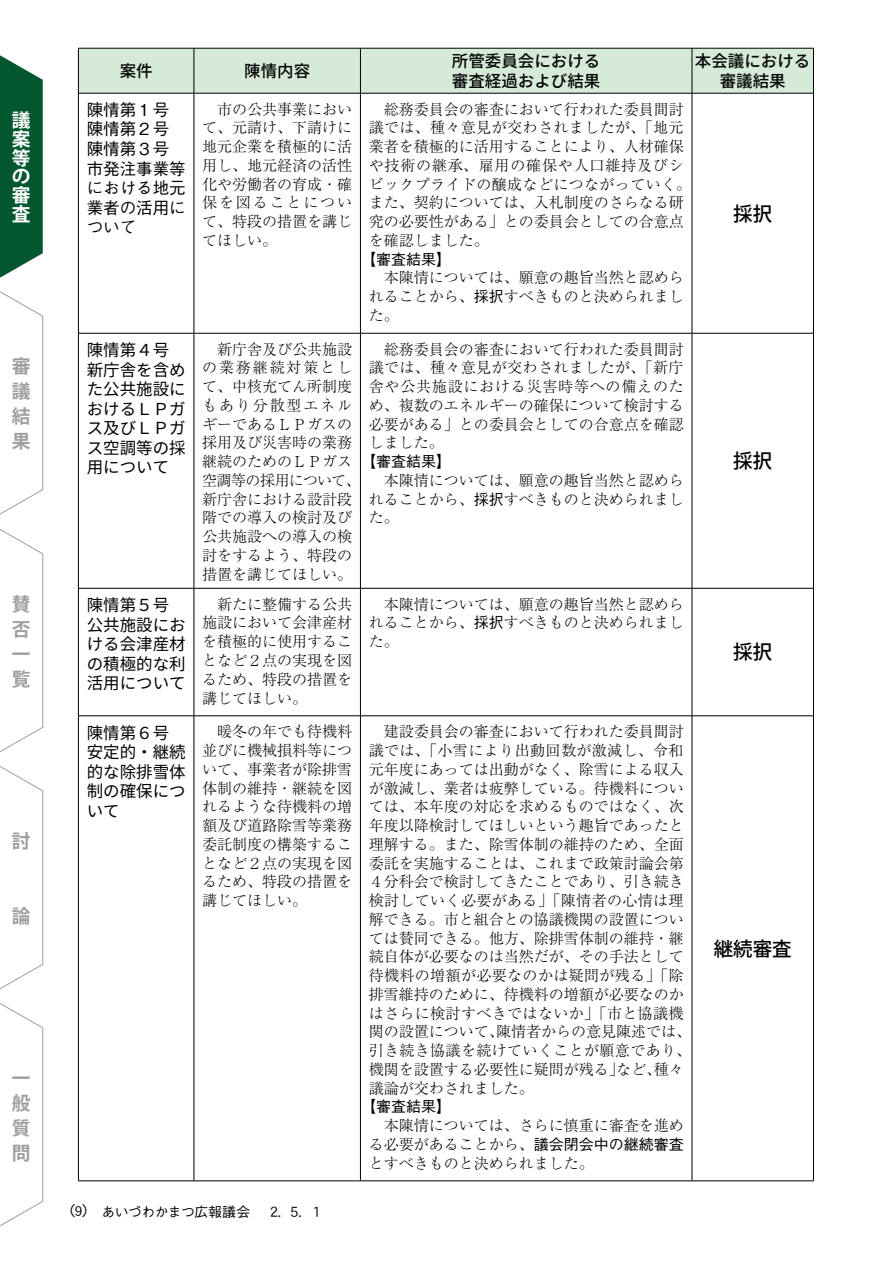
<style>
.page{position:relative;width:893px;height:1263px;background:#fff}
.page>*{position:absolute;margin:0;border:0;box-sizing:border-box;transform-origin:0 0}
.t1{font:500 19.5px "Koz Go Pro";color:#000}
.t2{font:700 18.75px/25px "Koz Go Pro";color:#9f9fa0;text-align:justify}
.t3{font:700 18.75px/18.8px "Koz Go Pro";color:#fff;text-align:justify}
.t4{font:16.5px/19.5px "Source Han Sans";color:#000}
.t5{font:500 16.5px/19.5px "Gothic BBB Pro";color:#000}
.t6{font:500 16.5px/19.5px "Source Han Sans";color:#000;text-align:center}
.t7{font:15.75px "DFHS Gothic Std W3";color:#000}
.t8{font:300 15px/18.8px "Ryumin Pro";color:#000;text-align:justify}
.t9{font:300 15px "Ryumin Pro";letter-spacing:.025em;color:#000}
.t10{font:300 15px "Ryumin Pro";letter-spacing:.03em;color:#000}
.t11{font:500 15px "Gothic BBB Pro";color:#000}
.t12{font:500 13.8px "Gothic BBB Pro";letter-spacing:-.035em;color:#000}
.s1{font-family:"Gothic BBB Pro";font-weight:500}
.s2{font-family:"DFHS Gothic Std W3";font-weight:400;font-size:15px}
</style>
<div class="page">
<div style="left:79px;top:49px;width:734px;height:44px;background:#d5ead7"></div>
<hr style="left:78px;top:93px;width:1px;height:240px;background:#000">
<hr style="left:194px;top:93px;width:1px;height:240px;background:#000">
<hr style="left:360px;top:93px;width:1px;height:240px;background:#000">
<hr style="left:692px;top:93px;width:1px;height:240px;background:#000">
<hr style="left:813px;top:93px;width:1px;height:240px;background:#000">
<hr style="left:78px;top:333px;width:116px;height:1px;background:#000">
<hr style="left:78px;top:333px;width:1px;height:255px;background:#000">
<hr style="left:194px;top:333px;width:1px;height:255px;background:#000">
<hr style="left:360px;top:333px;width:1px;height:255px;background:#000">
<hr style="left:692px;top:333px;width:1px;height:255px;background:#000">
<hr style="left:813px;top:333px;width:1px;height:255px;background:#000">
<hr style="left:78px;top:588px;width:116px;height:1px;background:#000">
<hr style="left:78px;top:588px;width:1px;height:128px;background:#000">
<hr style="left:194px;top:588px;width:1px;height:128px;background:#000">
<hr style="left:360px;top:588px;width:1px;height:128px;background:#000">
<hr style="left:692px;top:588px;width:1px;height:128px;background:#000">
<hr style="left:813px;top:588px;width:1px;height:128px;background:#000">
<hr style="left:78px;top:715px;width:116px;height:1px;background:#000">
<hr style="left:78px;top:716px;width:1px;height:465px;background:#000">
<hr style="left:194px;top:716px;width:1px;height:465px;background:#000">
<hr style="left:360px;top:716px;width:1px;height:465px;background:#000">
<hr style="left:692px;top:716px;width:1px;height:465px;background:#000">
<hr style="left:813px;top:716px;width:1px;height:465px;background:#000">
<hr style="left:78px;top:1180px;width:116px;height:1px;background:#000">
<hr style="left:194px;top:1180px;width:166px;height:1px;background:#000">
<hr style="left:360px;top:1180px;width:332px;height:1px;background:#000">
<hr style="left:692px;top:1180px;width:122px;height:1px;background:#000">
<hr style="left:78px;top:48px;width:116px;height:1px;background:#000">
<hr style="left:78px;top:48px;width:1px;height:45px;background:#000">
<hr style="left:194px;top:48px;width:166px;height:1px;background:#000">
<hr style="left:194px;top:48px;width:1px;height:45px;background:#000">
<hr style="left:360px;top:48px;width:332px;height:1px;background:#000">
<hr style="left:360px;top:48px;width:1px;height:45px;background:#000">
<hr style="left:692px;top:48px;width:122px;height:1px;background:#000">
<hr style="left:692px;top:48px;width:1px;height:45px;background:#000">
<hr style="left:813px;top:48px;width:1px;height:45px;background:#000">
<hr style="left:78px;top:93px;width:116px;height:1px;background:#000">
<hr style="left:194px;top:93px;width:166px;height:1px;background:#000">
<hr style="left:360px;top:93px;width:332px;height:1px;background:#000">
<hr style="left:692px;top:93px;width:122px;height:1px;background:#000">
<hr style="left:194px;top:333px;width:166px;height:1px;background:#000">
<hr style="left:360px;top:333px;width:332px;height:1px;background:#000">
<hr style="left:692px;top:333px;width:122px;height:1px;background:#000">
<hr style="left:194px;top:588px;width:166px;height:1px;background:#000">
<hr style="left:360px;top:588px;width:332px;height:1px;background:#000">
<hr style="left:692px;top:588px;width:122px;height:1px;background:#000">
<hr style="left:194px;top:715px;width:166px;height:1px;background:#000">
<hr style="left:360px;top:715px;width:332px;height:1px;background:#000">
<hr style="left:692px;top:715px;width:122px;height:1px;background:#000">
<svg style="left:0;top:55px;width:44px;height:1172px"></svg>
<p class="t3" style="left:12px;top:112px;width:20px">議案等の審査</p>
<p class="t2" style="left:12px;top:355px;width:20px">審議結果</p>
<p class="t2" style="left:12px;top:592px;width:20px">賛否一覧</p>
<p class="t2" style="left:12px;top:829px;width:20px">討</p>
<p class="t2" style="left:12px;top:904px;width:20px">論</p>
<p class="t2" style="left:12px;top:1066px;width:20px">一般質問</p>
<p class="t6" style="left:120px;top:62px;width:34px">案件</p>
<p class="t6" style="left:244px;top:62px;width:67px">陳情内容</p>
<p class="t6" style="left:452px;top:52px;width:150px">所管委員会における</p>
<p class="t6" style="left:452px;top:71px;width:150px">審査経過および結果</p>
<p class="t5" style="left:87px;top:98px;width:100px">陳情第１号陳情第２号陳情第３号市発注事業等における地元業者の活用について</p>
<p class="t8" style="left:202px;top:98px;width:151px">　市の公共事業において、元請け、下請けに地元企業を積極的に活用し、地元経済の活性化や労働者の育成・確保を図ることについて、特段の措置を講じてほしい。</p>
<p class="t8" style="left:369px;top:98px;width:324px;text-align:left">　総務委員会の審査において行われた委員間討議では、種々意見が交わされましたが、「地元業者を積極的に活用することにより、人材確保や技術の継承、雇用の確保や人口維持及びシビックプライドの醸成などにつながっていく。また、契約については、入札制度のさらなる研究の必要性がある」との委員会としての合意点を確認しました。</p>
<p class="t11" style="left:361px;top:247px;width:91px">【審査結果【</p>
<p class="t8" style="left:369px;top:267px;width:316px">　本陳情については、願意の趣旨当然と認められることから、<span class="s1">採択</span>すべきものと決められました。</p>
<p class="t4" style="left:87px;top:341px;width:100px">陳情第４号新庁舎を含めた公共施設におけるＬＰガス及びＬＰガス空調等の採用について</p>
<p class="t8" style="left:202px;top:338px;width:160px;text-align:left">　新庁舎及び公共施設の業務継続対策として、中核充てん所制度もあり分散型エネルギーであるＬＰガスの採用及び災害時の業務継続のためのＬＰガス空調等の採用について、新庁舎における設計段階での導入の検討及び公共施設への導入の検討をするよう、特段の措置を講じてほしい。</p>
<p class="t8" style="left:369px;top:338px;width:317px">　総務委員会の審査において行われた委員間討議では、種々意見が交わされましたが、「新庁舎や公共施設における災害時等への備えのため、複数のエネルギーの確保について検討する必要がある」との委員会としての合意点を確認しました。</p>
<p class="t11" style="left:361px;top:449px;width:91px">【審査結果【</p>
<p class="t8" style="left:369px;top:470px;width:316px">　本陳情については、願意の趣旨当然と認められることから、<span class="s1">採択</span>すべきものと決められました。</p>
<p class="t4" style="left:87px;top:596px;width:100px">陳情第５号公共施設における会津産材の積極的な利活用について</p>
<p class="t8" style="left:202px;top:593px;width:151px">　新たに整備する公共施設において会津産材を積極的に使用することなど２点の実現を図るため、特段の措置を講じてほしい。</p>
<p class="t8" style="left:369px;top:593px;width:316px">　本陳情については、願意の趣旨当然と認められることから、<span class="s1">採択</span>すべきものと決められまし</p>
<p class="t8" style="left:369px;top:631px;width:31px">た。</p>
<p class="t4" style="left:87px;top:723px;width:100px">陳情第６号安定的・継続的な除排雪体制の確保について</p>
<p class="t8" style="left:202px;top:721px;width:151px">　暖冬の年でも待機料並びに機械損料等について、事業者が除排雪体制の維持・継続を図れるような待機料の増額及び道路除雪等業務委託制度の構築することなど２点の実現を図るため、特段の措置を講じてほしい。</p>
<p class="t8" style="left:369px;top:721px;width:316px">　建設委員会の審査において行われた委員間討</p>
<p class="t10" style="left:369px;top:739px;width:316px">議では、「小雪により出動回数が激減し、令和</p>
<p class="t8" style="left:369px;top:758px;width:316px">元年度にあっては出動がなく、除雪による収入</p>
<p class="t8" style="left:369px;top:777px;width:316px">が激減し、業者は疲弊している。待機料につい</p>
<p class="t8" style="left:369px;top:796px;width:316px">ては、本年度の対応を求めるものではなく、次</p>
<p class="t8" style="left:369px;top:815px;width:316px">年度以降検討してほしいという趣旨であったと</p>
<p class="t8" style="left:369px;top:833px;width:316px">理解する。また、除雪体制の維持のため、全面</p>
<p class="t8" style="left:369px;top:852px;width:316px">委託を実施することは、これまで政策討論会第</p>
<p class="t8" style="left:369px;top:871px;width:316px">４分科会で検討してきたことであり、引き続き</p>
<p class="t9" style="left:369px;top:889px;width:316px">検討していく必要がある」「陳情者の心情は理</p>
<p class="t8" style="left:369px;top:908px;width:316px">解できる。市と組合との協議機関の設置につい</p>
<p class="t8" style="left:369px;top:927px;width:316px">ては賛同できる。他方、除排雪体制の維持・継</p>
<p class="t8" style="left:369px;top:946px;width:316px">続自体が必要なのは当然だが、その手法として</p>
<p class="t9" style="left:369px;top:964px;width:316px">待機料の増額が必要なのかは疑問が残る」「除</p>
<p class="t8" style="left:369px;top:983px;width:316px">排雪維持のために、待機料の増額が必要なのか</p>
<p class="t9" style="left:369px;top:1001px;width:316px">はさらに検討すべきではないか」「市と協議機</p>
<p class="t8" style="left:496px;top:1021px;width:196px">陳情者からの意見陳述では、</p>
<p class="t8" style="left:369px;top:1021px;width:136px">関の設置について、</p>
<p class="t9" style="left:369px;top:1039px;width:324px">引き続き協議を続けていくことが願意であり、</p>
<p class="t8" style="left:654px;top:1058px;width:31px">種々</p>
<p class="t8" style="left:369px;top:1058px;width:256px">機関を設置する必要性に疑問が残る」議論が交わされました。</p>
<p class="t11" style="left:361px;top:1094px;width:91px">【審査結果【</p>
<p class="t8" style="left:369px;top:1115px;width:316px">　本陳情については、さらに慎重に審査を進める必要があることから、<span class="s1">議会閉会中の継続審査</span>とすべきものと決められました。</p>
<p class="t8" style="left:616px;top:1058px;width:46px">など、</p>
<p class="t6" style="left:695px;top:52px;width:117px">本会議における審議結果</p>
<h1 class="t1" style="left:733px;top:201px;width:41px">採択</h1>
<h1 class="t1" style="left:733px;top:448px;width:41px">採択</h1>
<h1 class="t1" style="left:733px;top:640px;width:41px">採択</h1>
<h1 class="t1" style="left:714px;top:936px;width:80px">継続審査</h1>
<p class="t12" style="left:60px;top:1200px;width:191px"><span class="s2">（）</span>あいづわかまつ広報議会</p>
<p class="t7" style="left:270px;top:1202px;width:13px">2.</p>
<p class="t7" style="left:290px;top:1202px;width:13px">5.</p>
<p class="t7" style="left:312px;top:1202px;width:9px">1</p>
</div>
